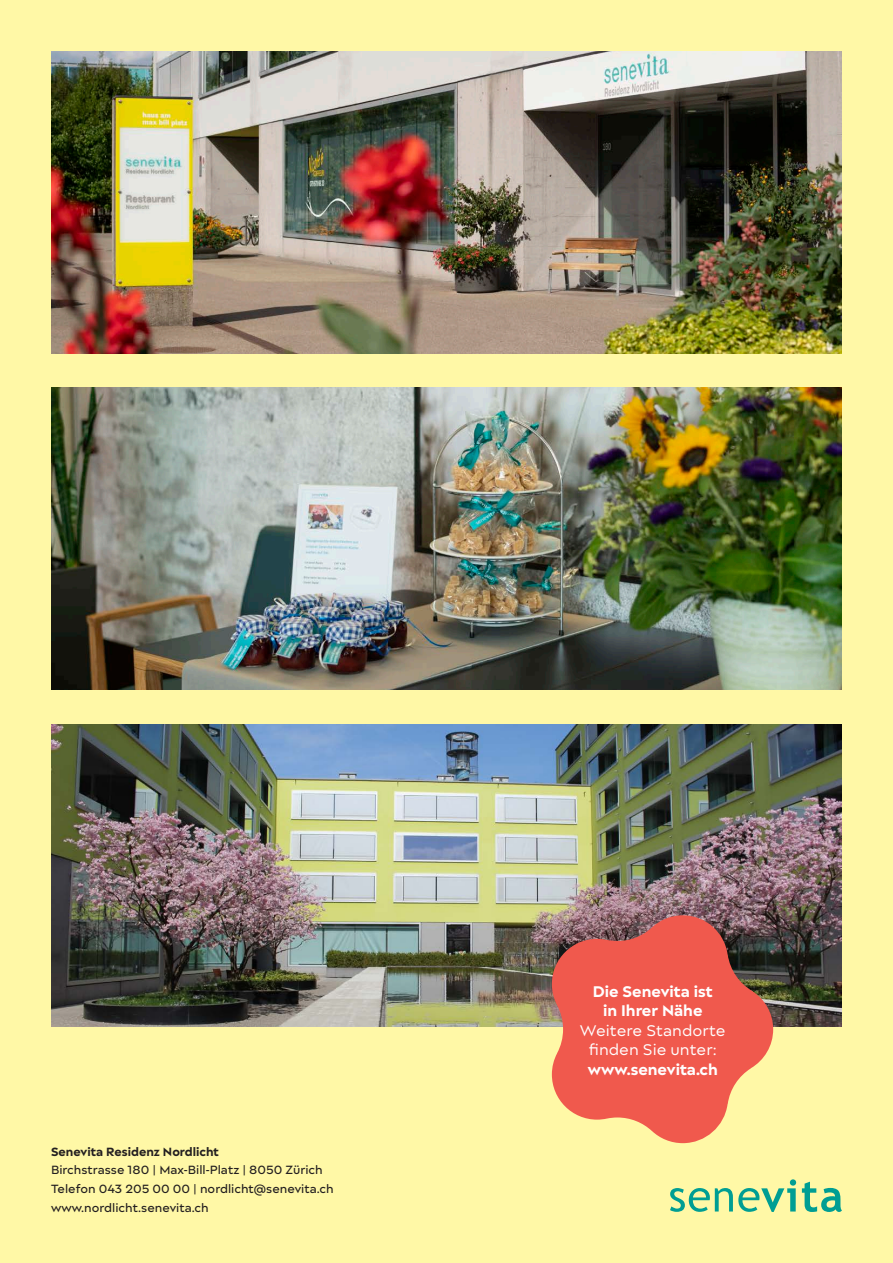
<style>
.page{position:relative;width:893px;height:1263px;background:#fff8a6}
.page>*{position:absolute;margin:0;border:0;box-sizing:border-box;transform-origin:0 0}
.t1{font:16.5px/19.5px "Matteo";color:#fff;text-align:center}
.t2{font:700 16.5px/19.5px "Matteo";color:#fff;text-align:center}
.t3{font:500 12.75px "Matteo";color:#231f20}
.t4{font:700 12.75px "Matteo";color:#231f20}
.s1{font-weight:700}
</style>
<div class="page">
<img style="left:51px;top:387px;width:791px;height:303px">
<img style="left:51px;top:51px;width:791px;height:302px">
<img style="left:51px;top:724px;width:791px;height:302px">
<svg style="left:552px;top:915px;width:221px;height:228px;background:#de6e59"></svg>
<svg style="left:670px;top:1179px;width:126px;height:33px"></svg>
<svg style="left:802px;top:1182px;width:40px;height:30px"></svg>
<p class="t4" style="left:51px;top:1144px;width:169px">Senevita Residenz Nordlicht</p>
<p class="t3" style="left:51px;top:1163px;width:273px">Birchstrasse 180 | Max-Bill-Platz | 8050 Zürich</p>
<p class="t3" style="left:51px;top:1182px;width:284px">Telefon 043 205 00 00 | nordlicht@senevita.ch</p>
<p class="t3" style="left:51px;top:1200px;width:159px">www.nordlicht.senevita.ch</p>
<p class="t2" style="left:593px;top:981px;width:122px">Die Senevita ist in Ihrer Nähe</p>
<p class="t1" style="left:580px;top:1020px;width:147px">Weitere Standorte finden Sie unter: <span class="s1">www.senevita.ch</span></p>
</div>
